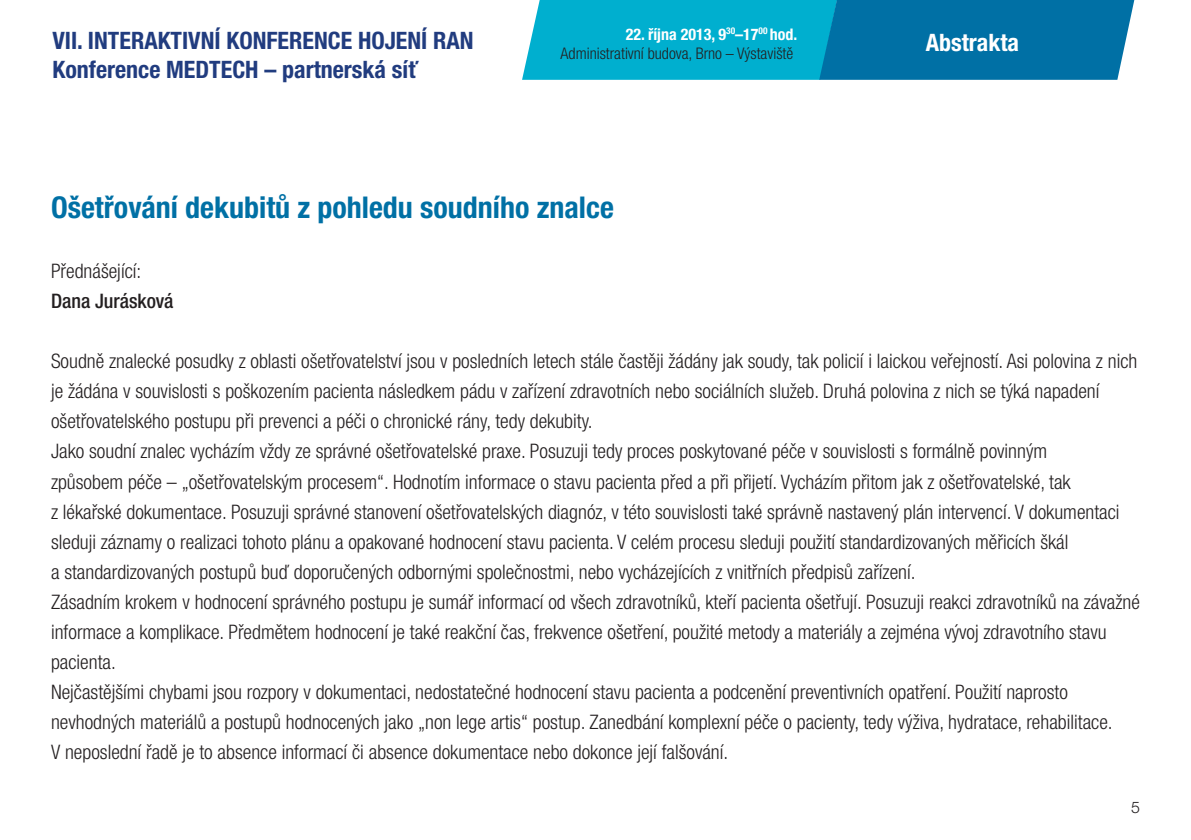
<style>
.page{position:relative;width:1191px;height:840px;background:#fff}
.page>*{position:absolute;margin:0;border:0;box-sizing:border-box;transform-origin:0 0}
.t1{font:700 condensed 30px "Helvetica Neue LT Pro";color:#0070a5}
.t2{font:700 condensed 24px "Helvetica Neue LT Pro";color:#213c7f}
.t3{font:700 condensed 24px "Helvetica Neue LT Pro";color:#fff}
.t4{font:300 condensed 20px/30px "Helvetica Neue LT Pro";color:#231f20}
.t5{font:500 condensed 20px "Helvetica Neue LT Pro";color:#231f20}
.t6{font:300 condensed 16px/19.2px "Helvetica Neue LT Pro";color:#231f20;text-align:right}
.t7{font:300 16px "Helvetica Neue LT Pro";color:#231f20}
.s1{font-weight:700;color:#fff}
</style>
<div class="page">
<svg style="left:522px;top:0;width:612px;height:80px;background:#0893bc"></svg>
<p class="t2" style="left:52px;top:26px;width:423px">VII. INTERAKTIVNÍ KONFERENCE HOJENÍ RAN</p>
<p class="t3" style="left:925px;top:27px;width:95px">Abstrakta</p>
<p class="t2" style="left:52px;top:55px;width:367px">Konference MEDTECH – partnerská síť</p>
<p class="t6" style="left:560px;top:24px;width:238px"><span class="s1">22. října 2013, 9</span><sup>30</sup><span class="s1">–17</span><sup>00</sup> <span class="s1">hod.<br></span>Administrativní budova, Brno – Výstaviště</p>
<h1 class="t1" style="left:51px;top:189px;width:564px">Ošetřování dekubitů z pohledu soudního znalce</h1>
<p class="t4" style="left:51px;top:256px;width:92px">Přednášející:</p>
<p class="t5" style="left:51px;top:289px;width:124px">Dana Jurásková</p>
<p class="t4" style="left:51px;top:346px;width:1090px">Soudně znalecké posudky z oblasti ošetřovatelství jsou v posledních letech stále častěji žádány jak soudy, tak policií i laickou veřejností. Asi polovina z nich je žádána v souvislosti s poškozením pacienta následkem pádu v zařízení zdravotních nebo sociálních služeb. Druhá polovina z nich se týká napadení ošetřovatelského postupu při prevenci a péči o chronické rány, tedy dekubity.<br>Jako soudní znalec vycházím vždy ze správné ošetřovatelské praxe. Posuzuji tedy proces poskytované péče v souvislosti s formálně povinným<br>způsobem péče – „ošetřovatelským procesem“. Hodnotím informace o stavu pacienta před a při přijetí. Vycházím přitom jak z ošetřovatelské, tak<br>z lékařské dokumentace. Posuzuji správné stanovení ošetřovatelských diagnóz, v této souvislosti také správně nastavený plán intervencí. V dokumentaci sleduji záznamy o realizaci tohoto plánu a opakované hodnocení stavu pacienta. V celém procesu sleduji použití standardizovaných měřicích škál<br>a standardizovaných postupů buď doporučených odbornými společnostmi, nebo vycházejících z vnitřních předpisů zařízení.<br>Zásadním krokem v hodnocení správného postupu je sumář informací od všech zdravotníků, kteří pacienta ošetřují. Posuzuji reakci zdravotníků na závažné informace a komplikace. Předmětem hodnocení je také reakční čas, frekvence ošetření, použité metody a materiály a zejména vývoj zdravotního stavu pacienta.<br>Nejčastějšími chybami jsou rozpory v dokumentaci, nedostatečné hodnocení stavu pacienta a podcenění preventivních opatření. Použití naprosto nevhodných materiálů a postupů hodnocených jako „non lege artis“ postup. Zanedbání komplexní péče o pacienty, tedy výživa, hydratace, rehabilitace.<br>V neposlední řadě je to absence informací či absence dokumentace nebo dokonce její falšování.</p>
<p class="t7" style="left:1131px;top:797px;width:10px">5</p>
</div>
